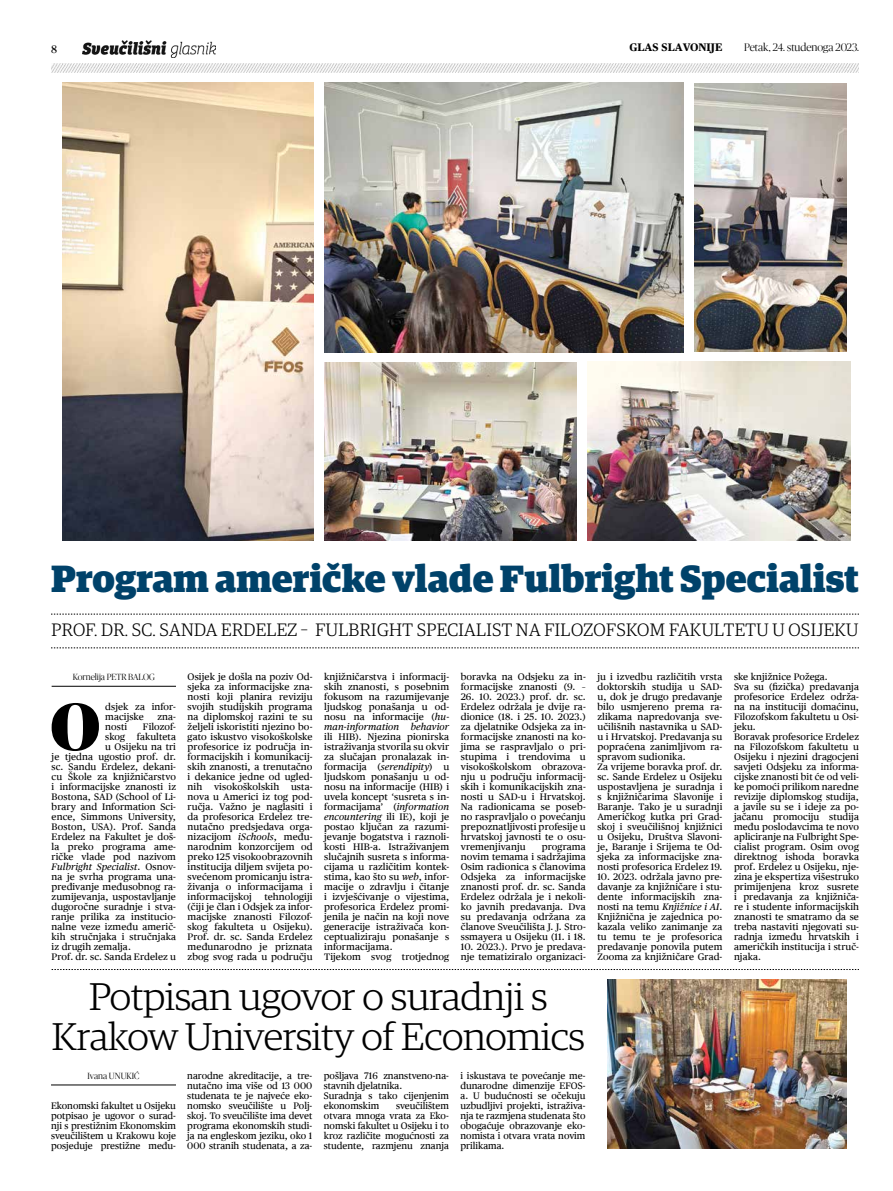
<style>
.page{position:relative;width:893px;height:1191px;background:#fff}
.page>*{position:absolute;margin:0;border:0;box-sizing:border-box;transform-origin:0 0}
.t1{font:900 67px "Publico Banner";color:#000}
.t2{font:300 38.6px/40.6px "Guardian Egyp";letter-spacing:-.01em;color:#000;text-align:center;scale:1.04 1}
.t3{font:900 38px "Guardian Egyp";color:#00426a}
.t4{font:300 18px "Guardian Egyp";letter-spacing:.02em;color:#000}
.t5{font:300 11px "Publico Banner";color:#000}
.t6{font:700 11px "Publico Text";color:#000}
.t7{font:11px "Publico Text";color:#000}
.t8{font:9.5px/10px "Publico Text";letter-spacing:.01em;color:#000;text-align:justify}
.t9{font:italic 9.5px "Publico Text";letter-spacing:.01em;color:#000}
.t10{font:300 9px "Publico Banner";color:#000}
.s1{font-style:italic}
.s2{font-style:normal}
</style>
<div class="page">
<img style="left:51px;top:64px;width:808px;height:8px">
<img style="left:83px;top:41px;width:132px;height:16px">
<svg style="left:51px;top:614px;width:808px;height:1px"></svg>
<svg style="left:51px;top:647px;width:808px;height:1px"></svg>
<hr style="left:52px;top:686px;width:124px;height:1px;background:#000">
<img style="left:324px;top:363px;width:252px;height:178px">
<img style="left:588px;top:361px;width:262px;height:180px">
<img style="left:324px;top:82px;width:360px;height:270px">
<img style="left:695px;top:84px;width:152px;height:267px">
<img style="left:62px;top:82px;width:251px;height:459px">
<hr style="left:51px;top:1084px;width:125px;height:1px;background:#000">
<img style="left:607px;top:979px;width:240px;height:169px">
<svg style="left:52px;top:969px;width:807px;height:1px"></svg>
<p class="t7" style="left:51px;top:43px;width:8px">8</p>
<p class="t6" style="left:629px;top:41px;width:94px">GLAS SLAVONIJE</p>
<p class="t5" style="left:744px;top:40px;width:116px">Petak, 24. studenoga 2023.</p>
<p class="t3" style="left:51px;top:549px;width:809px">Program američke vlade Fulbright Specialist</p>
<p class="t4" style="left:52px;top:618px;width:808px">PROF. DR. SC. SANDA ERDELEZ – Fulbright Specialist NA FILOZOFSKOM FAKULTETU U OSIJEKU</p>
<p class="t10" style="left:73px;top:671px;width:83px">Kornelija PETR BALOG</p>
<p class="t1" style="left:50px;top:678px;width:51px">O</p>
<p class="t8" style="left:105px;top:702px;width:72px">dsjek za infor&shy;macijske</p>
<p class="t8" style="left:324px;top:672px;width:126px;text-align:left">knjižničarstva i informacij&shy;skih znanosti, s posebnim fokusom na razumijevanje ljudskog ponašanja u od&shy;nosu na informacije (<span class="s1">hu&shy;man-information behavior </span>ili HIB). Njezina pionirska istraživanja stvorila su okvir za slučajan pronalazak in&shy;formacija (<span class="s1">serendipity</span>) u ljudskom ponašanju u od&shy;nosu na informacije (HIB) i uvela koncept ‘susreta s in&shy;formacijama’ (<span class="s1">information encountering</span> ili IE), koji je postao ključan za razumi&shy;jevanje bogatstva i raznoli&shy;kosti HIB-a. Istraživanjem slučajnih susreta s informa&shy;cijama u različitim kontek&shy;stima, kao što su <span class="s1">web</span>, infor&shy;macije o zdravlju i čitanje i izvješćivanje o vijestima, profesorica Erdelez promi&shy;jenila je način na koji nove generacije istraživača kon&shy;ceptualiziraju ponašanje s informacijama.<br>Tijekom svog trotjednog</p>
<p class="t8" style="left:461px;top:672px;width:126px">boravka na Odsjeku za in&shy;formacijske znanosti (9. –</p>
<p class="t8" style="left:188px;top:672px;width:126px">Osijek je došla na poziv Od&shy;sjeka za informacijske zna&shy;nosti koji planira reviziju svojih studijskih programa na diplomskoj razini te su željeli iskoristiti njezino bo&shy;gato iskustvo visokoškolske profesorice iz područja in&shy;formacijskih i komunikacij&shy;skih znanosti, a trenutačno i dekanice jedne od ugled&shy;nih visokoškolskih usta&shy;nova u Americi iz tog pod&shy;ručja. Važno je naglasiti i da profesorica Erdelez tre&shy;nutačno predsjedava orga&shy;nizacijom <span class="s1">iSchools</span>, među&shy;narodnim konzorcijem od preko 125 visokoobrazovnih institucija diljem svijeta po&shy;svećenom promicanju istra&shy;živanja o informacijama i informacijskoj</p>
<p class="t8" style="left:597px;top:672px;width:126px;text-align:left">ju i izvedbu različitih vrsta doktorskih studija u SAD&shy;u, dok je drugo predavanje bilo usmjereno prema ra&shy;zlikama napredovanja sve&shy;učilišnih nastavnika u SAD&shy;u i Hrvatskoj. Predavanja su popraćena zanimljivom ra&shy;spravom sudionika.<br>Za vrijeme boravka prof. dr. sc. Sande Erdelez u Osijeku uspostavljena je suradnja i s knjižničarima Slavonije i<br>Baranje. Tako je u suradnji<br>Američkog kutka pri Grad&shy;skoj i sveučilišnoj knjižnici u Osijeku, Društva Slavoni&shy;je, Baranje i Srijema te Od&shy;sjeka za informacijske zna&shy;nosti profesorica Erdelez 19.</p>
<p class="t8" style="left:597px;top:871px;width:126px">10. 2023. održala javno pre&shy;davanje za knjižničare i stu&shy;dente informacijskih zna&shy;nosti na temu <span class="s1">Knjižnice i AI</span>.<br>Knjižnična je zajednica po&shy;kazala veliko zanimanje za tu temu te je profesorica predavanje ponovila putem Zooma za knjižničare Grad-</p>
<p class="t8" style="left:734px;top:672px;width:126px;text-align:left">ske knjižnice Požega.<br>Sva su (fizička) predavanja profesorice Erdelez održa&shy;na na instituciji domaćinu,<br>Filozofskom fakultetu u Osi&shy;jeku.<br>Boravak profesorice Erdelez na Filozofskom fakultetu u<br>Osijeku i njezini dragocjeni savjeti Odsjeku za informa&shy;cijske znanosti bit će od veli&shy;ke pomoći prilikom naredne revizije diplomskog studija, a javile su se i ideje za po&shy;jačanu promociju studija među poslodavcima te novo apliciranje na Fulbright Spe&shy;cialist program. Osim ovog direktnog ishoda boravka prof. Erdelez u Osijeku, nje&shy;zina je ekspertiza višestruko primijenjena kroz susrete i predavanja za knjižniča&shy;re i studente informacijskih znanosti te smatramo da se treba nastaviti njegovati su&shy;radnja između hrvatskih i američkih institucija i struč&shy;njaka.</p>
<p class="t8" style="left:461px;top:692px;width:126px">26. 10. 2023.) prof. dr. sc.<br>Erdelez održala je dvije ra&shy;dionice (18. i 25. 10. 2023.) za djelatnike Odsjeka za in&shy;formacijske znanosti na ko&shy;jima se raspravljalo o pri&shy;stupima i trendovima u visokoškolskom obrazova&shy;nju u području informacij&shy;skih i komunikacijskih zna&shy;nosti u SAD-u i Hrvatskoj.<br>Na radionicama se poseb&shy;no raspravljalo o povećanju prepoznatljivosti profesije u hrvatskoj javnosti te o osu&shy;vremenjivanju</p>
<p class="t8" style="left:157px;top:712px;width:20px">zna-</p>
<p class="t8" style="left:105px;top:722px;width:23px">nosti</p>
<p class="t8" style="left:143px;top:722px;width:35px">Filozof-</p>
<p class="t8" style="left:105px;top:732px;width:72px">skog fakulteta</p>
<p class="t8" style="left:105px;top:742px;width:72px">u Osijeku na tri</p>
<p class="t8" style="left:52px;top:752px;width:126px">je tjedna ugostio prof. dr.</p>
<p class="t8" style="left:52px;top:762px;width:126px">sc. Sandu Erdelez, dekani-</p>
<p class="t8" style="left:52px;top:772px;width:126px">cu Škole za knjižničarstvo</p>
<p class="t8" style="left:52px;top:781px;width:126px">i informacijske znanosti iz</p>
<p class="t8" style="left:52px;top:791px;width:126px">Bostona, SAD (School of Li-</p>
<p class="t8" style="left:52px;top:801px;width:126px">brary and Information Sci-</p>
<p class="t8" style="left:52px;top:811px;width:126px">ence, Simmons University,</p>
<p class="t8" style="left:52px;top:821px;width:126px">Boston, USA). Prof. Sanda</p>
<p class="t8" style="left:52px;top:831px;width:126px">Erdelez na Fakultet je doš-</p>
<p class="t8" style="left:52px;top:841px;width:126px">la preko programa ame-</p>
<p class="t8" style="left:52px;top:851px;width:126px">ričke vlade pod nazivom</p>
<p class="t9" style="left:52px;top:861px;width:126px">Fulbright Specialist<span class="s2">. Osnov-</span></p>
<p class="t8" style="left:52px;top:871px;width:126px">na je svrha programa una-</p>
<p class="t8" style="left:52px;top:881px;width:126px">pređivanje međusobnog ra-</p>
<p class="t8" style="left:52px;top:891px;width:126px">zumijevanja, uspostavljanje</p>
<p class="t8" style="left:52px;top:901px;width:126px">dugoročne suradnje i stva-</p>
<p class="t8" style="left:52px;top:911px;width:126px">ranje prilika za institucio-</p>
<p class="t8" style="left:52px;top:921px;width:126px">nalne veze između američ-</p>
<p class="t8" style="left:52px;top:931px;width:126px">kih stručnjaka i stručnjaka</p>
<p class="t8" style="left:52px;top:941px;width:81px">iz drugih zemalja.</p>
<p class="t8" style="left:52px;top:951px;width:126px">Prof. dr. sc. Sanda Erdelez u</p>
<p class="t8" style="left:461px;top:841px;width:126px;text-indent:81px">programa novim temama i sadržajima Osim radionica s članovima Odsjeka za informacijske znanosti prof. dr. sc. Sanda Erdelez održala je i nekoli&shy;ko javnih predavanja. Dva su predavanja održana za članove Sveučilišta J. J. Stro&shy;ssmayera u Osijeku (11. i 18.</p>
<p class="t8" style="left:461px;top:941px;width:126px">10. 2023.). Prvo je predava&shy;nje tematiziralo organizaci-</p>
<p class="t8" style="left:188px;top:891px;width:126px;text-indent:77px">tehnologiji (čiji je član i Odsjek za infor&shy;macijske znanosti Filozof&shy;skog fakulteta u Osijeku).<br>Prof. dr. sc. Sanda Erdelez međunarodno je priznata zbog svog rada u području</p>
<p class="t2" style="left:52px;top:973px;width:514px">Potpisan ugovor o suradnji s<br>Krakow University of Economics</p>
<p class="t10" style="left:88px;top:1070px;width:53px">Ivana UNUKIĆ</p>
<p class="t8" style="left:51px;top:1100px;width:126px">Ekonomski fakultet u Osijeku potpisao je ugovor o surad&shy;nji s prestižnim Ekonomskim sveučilištem u Krakowu koje posjeduje prestižne među-</p>
<p class="t8" style="left:187px;top:1070px;width:126px">narodne akreditacije, a tre&shy;nutačno ima više od 13 000 studenata te je najveće eko&shy;nomsko sveučilište u Polj&shy;skoj. To sveučilište ima devet programa ekonomskih studi&shy;ja na engleskom jeziku, oko 1<br>000 stranih studenata, a za-</p>
<p class="t8" style="left:324px;top:1070px;width:126px;text-align:left">pošljava 716 znanstveno-na&shy;stavnih djelatnika.<br>Suradnja s tako cijenjenim ekonomskim</p>
<p class="t8" style="left:460px;top:1070px;width:126px">i iskustava te povećanje me&shy;đunarodne dimenzije EFOS&shy;a. U budućnosti se očekuju uzbudljivi projekti, istraživa&shy;nja te razmjena studenata što obogaćuje obrazovanje eko&shy;nomista i otvara vrata novim prilikama.</p>
<p class="t8" style="left:324px;top:1100px;width:126px;text-indent:72px">sveučilištem otvara mnoga vrata za Eko&shy;nomski fakultet u Osijeku i to kroz različite mogućnosti za studente, razmjenu znanja</p>
</div>
